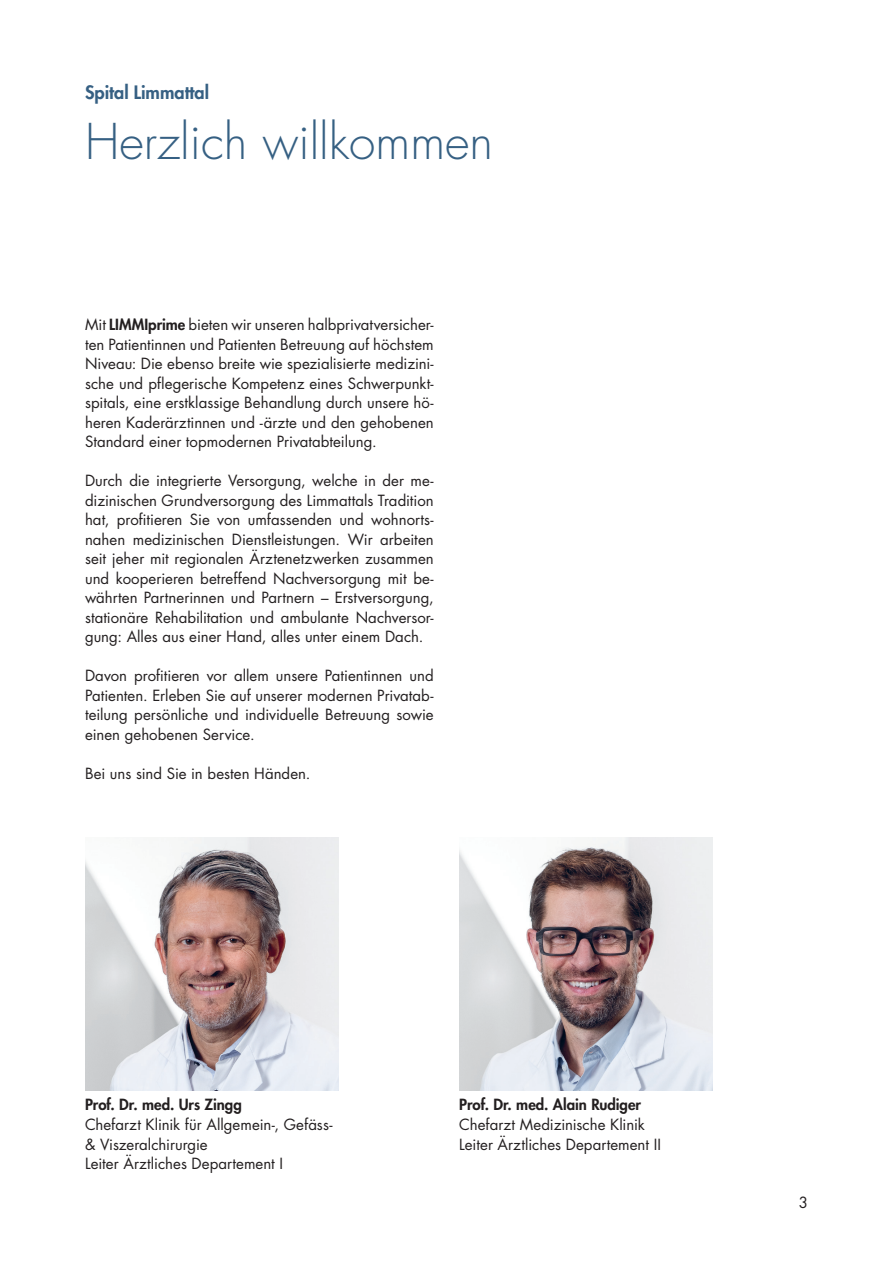
<style>
.page{position:relative;width:893px;height:1263px;background:#fff}
.page>*{position:absolute;margin:0;border:0;box-sizing:border-box;transform-origin:0 0}
.t1{font:300 48px "Futura Std";color:#366083}
.t2{font:800 18px "Futura Std";color:#366083}
.t3{font:15px/19.5px "Futura Std";color:#231f20;text-align:justify}
.t4{font:800 15px "Futura Std";color:#231f20}
.s1{font-weight:800}
</style>
<div class="page">
<img style="left:85px;top:837px;width:254px;height:254px">
<img style="left:459px;top:837px;width:254px;height:254px">
<p class="t2" style="left:85px;top:81px;width:125px">Spital Limmattal</p>
<h1 class="t1" style="left:85px;top:112px;width:410px">Herzlich willkommen</h1>
<p class="t3" style="left:85px;top:315px;width:350px">Mit <span class="s1">LIMMIprime</span> bieten wir unseren halbprivatversicher&shy;ten Patientinnen und Patienten Betreuung auf höchstem Niveau: Die ebenso breite wie spezialisierte medizini&shy;sche und pflegerische Kompetenz eines Schwerpunkt&shy;spitals, eine erstklassige Behandlung durch unsere hö&shy;heren Kaderärztinnen und -ärzte und den gehobenen Standard einer topmodernen Privatabteilung.</p>
<p class="t3" style="left:85px;top:471px;width:350px">Durch die integrierte Versorgung, welche in der me&shy;dizinischen Grundversorgung des Limmattals Tradition hat, profitieren Sie von umfassenden und wohnorts&shy;nahen medizinischen Dienstleistungen. Wir arbeiten seit jeher mit regionalen Ärztenetzwerken zusammen und kooperieren betreffend Nachversorgung mit be&shy;währten Partnerinnen und Partnern – Erstversorgung, stationäre Rehabilitation und ambulante Nachversor&shy;gung: Alles aus einer Hand, alles unter einem Dach.</p>
<p class="t3" style="left:85px;top:666px;width:350px">Davon profitieren vor allem unsere Patientinnen und Patienten. Erleben Sie auf unserer modernen Privatab&shy;teilung persönliche und individuelle Betreuung sowie einen gehobenen Service.</p>
<p class="t3" style="left:85px;top:764px;width:227px">Bei uns sind Sie in besten Händen.</p>
<p class="t4" style="left:85px;top:1095px;width:158px">Prof. Dr. med. Urs Zingg</p>
<p class="t3" style="left:85px;top:1115px;width:249px;text-align:left">Chefarzt Klinik für Allgemein-, Gefäss-&amp; Viszeralchirurgie<br>Leiter Ärztliches Departement I</p>
<p class="t4" style="left:459px;top:1095px;width:183px">Prof. Dr. med. Alain Rudiger</p>
<p class="t3" style="left:459px;top:1115px;width:203px">Chefarzt Medizinische Klinik<br>Leiter Ärztliches Departement II</p>
<p class="t3" style="left:799px;top:1193px;width:11px">3</p>
</div>
